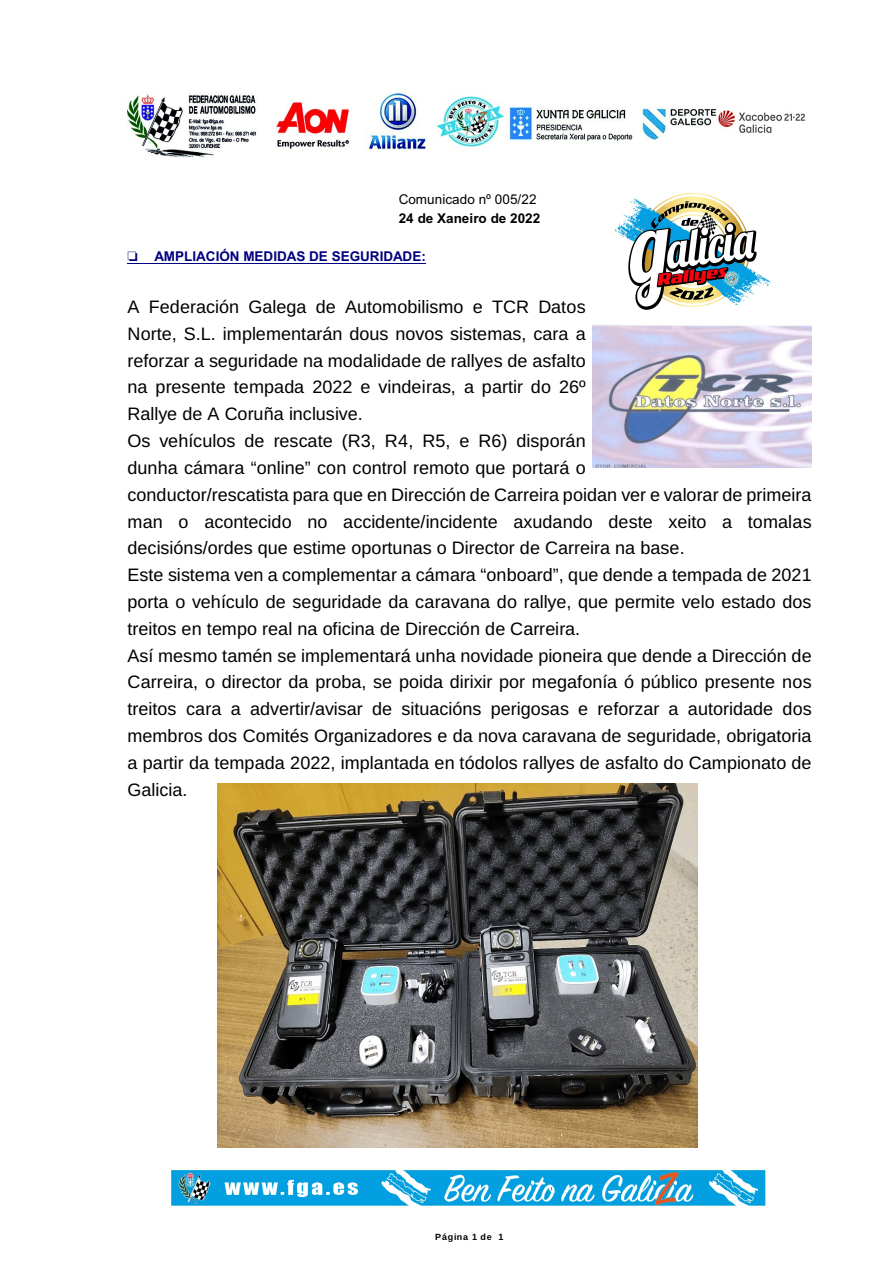
<style>
.page{position:relative;width:894px;height:1263px;background:#fff}
.page>*{position:absolute;margin:0;border:0;box-sizing:border-box;transform-origin:0 0}
.t1{font:18px/26.8px "Arimo";letter-spacing:.005em;color:#000}
.t2{font:700 13.5px "Arial";color:#000080}
.t3{font:13.5px "Arial";letter-spacing:.005em;color:#000}
.t4{font:700 13.5px "Arial";color:#000}
.t5{font:700 9px "Arimo";letter-spacing:.09em;color:#000}
</style>
<div class="page">
<img style="left:128px;top:93px;width:677px;height:65px">
<img style="left:217px;top:783px;width:480px;height:365px">
<img style="left:615px;top:193px;width:156px;height:117px">
<img style="left:592px;top:325px;width:220px;height:142px">
<hr style="left:127px;top:263px;width:299px;height:1px;background:#000080">
<img style="left:171px;top:1170px;width:595px;height:36px">
<p class="t3" style="left:399px;top:194px;width:139px">Comunicado nº 005/22</p>
<p class="t4" style="left:399px;top:213px;width:143px">24 de Xaneiro de 2022</p>
<p class="t2" style="left:154px;top:252px;width:273px">AMPLIACIÓN MEDIDAS DE SEGURIDADE:</p>
<p class="t1" style="left:127px;top:295px;width:686px">A Federación Galega de Automobilismo e TCR Datos<br>Norte, S.L. implementarán dous novos sistemas, cara a<br>reforzar a seguridade na modalidade de rallyes de asfalto<br>na presente tempada 2022 e vindeiras, a partir do 26º<br>Rallye de A Coruña inclusive.<br>Os vehículos de rescate (R3, R4, R5, e R6) disporán<br>dunha cámara “online” con control remoto que portará o<br>conductor/rescatista para que en Dirección de Carreira poidan ver e valorar de primeira man o acontecido no accidente/incidente axudando deste xeito a tomalas decisións/ordes que estime oportunas o Director de Carreira na base.<br>Este sistema ven a complementar a cámara “onboard”, que dende a tempada de 2021 porta o vehículo de seguridade da caravana do rallye, que permite velo estado dos treitos en tempo real na oficina de Dirección de Carreira.<br>Así mesmo tamén se implementará unha novidade pioneira que dende a Dirección de Carreira, o director da proba, se poida dirixir por megafonía ó público presente nos treitos cara a advertir/avisar de situacións perigosas e reforzar a autoridade dos membros dos Comités Organizadores e da nova caravana de seguridade, obrigatoria a partir da tempada 2022, implantada en tódolos rallyes de asfalto do Campionato de Galicia.</p>
<p class="t5" style="left:435px;top:1234px;width:70px">Página 1 de 1</p>
</div>
